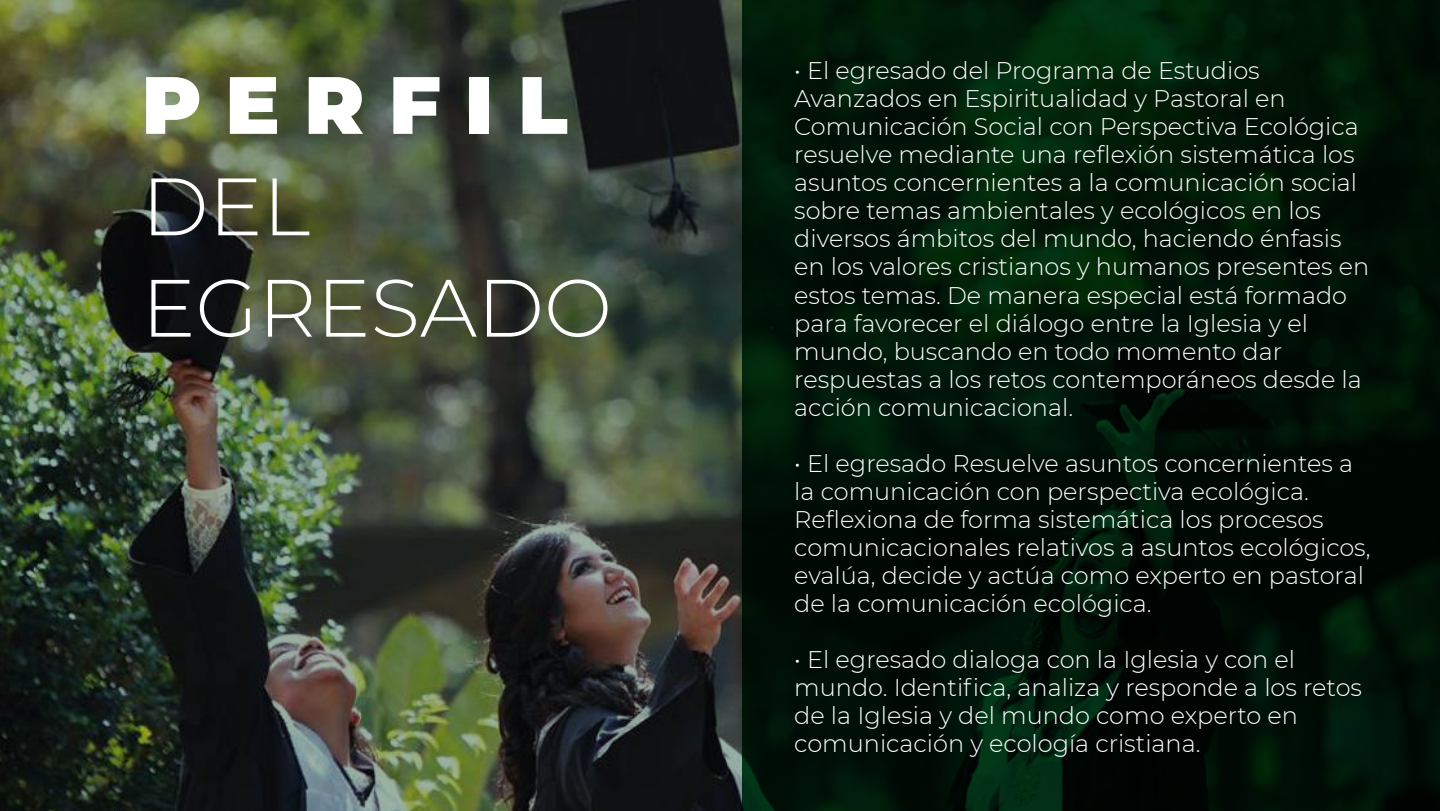
<style>
.page{position:relative;width:1440px;height:811px;background:#fff}
.page>*{position:absolute;margin:0;border:0;box-sizing:border-box;transform-origin:0 0}
.t1{font:300 81px/101.2px "Montserrat";color:#fff}
.t2{font:900 81px "Montserrat";letter-spacing:.3em;color:#fff}
.t3{font:300 24px/28px "Montserrat";color:#fff}
</style>
<div class="page">
<img style="left:0;top:0;width:742px;height:810px">
<svg style="left:742px;top:0;width:698px;height:810px;background:#001306"></svg>
<h1 class="t2" style="left:142px;top:44px;width:428px">PERFIL</h1>
<h1 class="t1" style="left:142px;top:153px;width:472px">DEL<br>EGRESADO</h1>
<p class="t3" style="left:794px;top:56px;width:577px">• El egresado del Programa de Estudios Avanzados en Espiritualidad y Pastoral en Comunicación Social con Perspectiva Ecológica resuelve mediante una reflexión sistemática los asuntos concernientes a la comunicación social sobre temas ambientales y ecológicos en los diversos ámbitos del mundo, haciendo énfasis en los valores cristianos y humanos presentes en estos temas. De manera especial está formado para favorecer el diálogo entre la Iglesia y el mundo, buscando en todo momento dar respuestas a los retos contemporáneos desde la acción comunicacional.</p>
<p class="t3" style="left:794px;top:448px;width:578px">• El egresado Resuelve asuntos concernientes a la comunicación con perspectiva ecológica.<br>Reflexiona de forma sistemática los procesos comunicacionales relativos a asuntos ecológicos, evalúa, decide y actúa como experto en pastoral de la comunicación ecológica.</p>
<p class="t3" style="left:794px;top:644px;width:569px">• El egresado dialoga con la Iglesia y con el mundo. Identifica, analiza y responde a los retos de la Iglesia y del mundo como experto en comunicación y ecología cristiana.</p>
</div>
